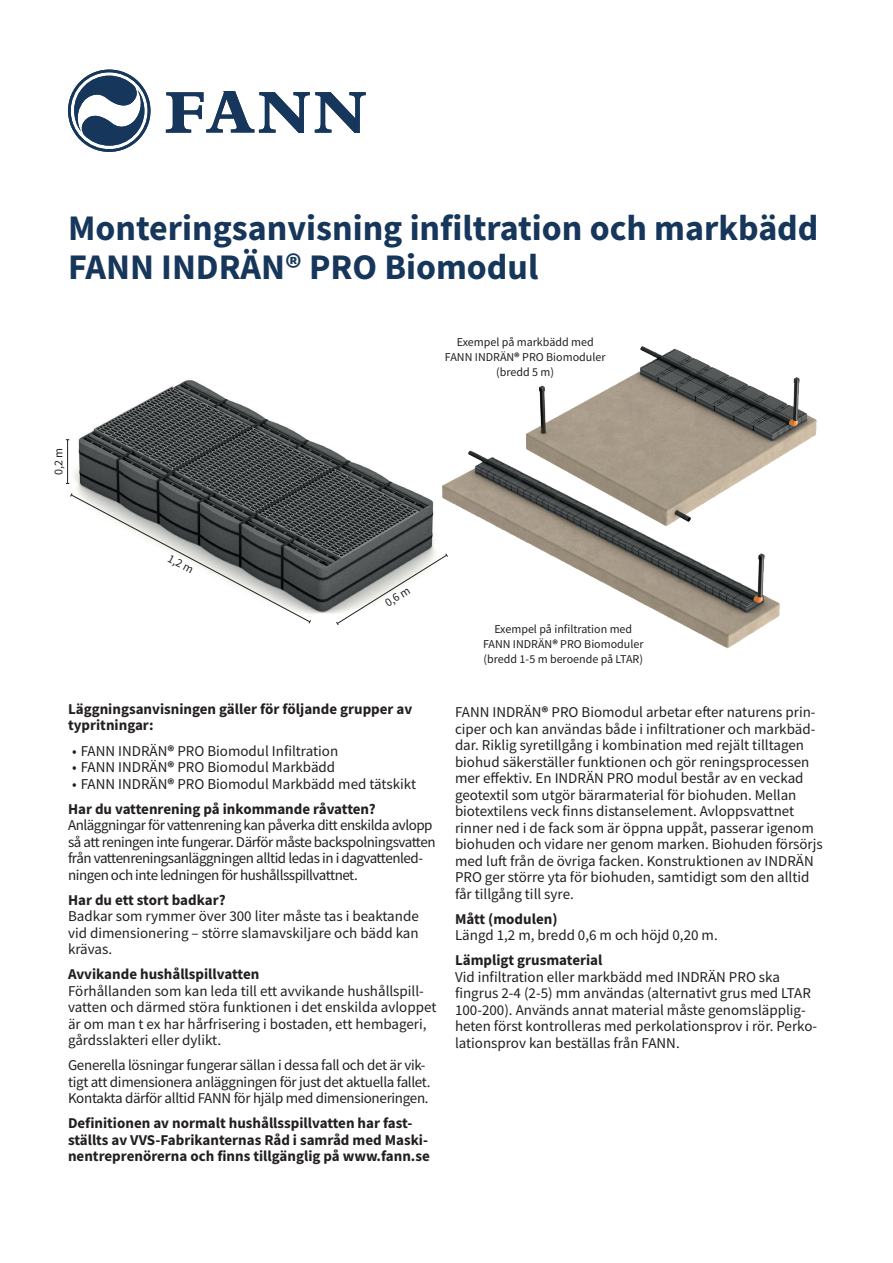
<style>
.page{position:relative;width:893px;height:1263px;background:#fff}
.page>*{position:absolute;margin:0;border:0;box-sizing:border-box;transform-origin:0 0}
.t1{font:700 36px/39px "Source Sans Pro";color:#16375b}
.t2{font:15px/16.5px "Source Sans Pro";color:#231f20}
.t3{font:700 15px/16.5px "Source Sans Pro";color:#231f20}
.t4{font:15px/16.5px "Source Sans Pro";letter-spacing:-.03em;color:#231f20}
.t5{font:15px/16.5px "Source Sans Pro";letter-spacing:-.02em;color:#231f20}
.t6{font:12px/15px "Source Sans Pro";color:#231f20;text-align:center}
.s1{font-weight:700}
</style>
<div class="page">
<svg style="left:68px;top:70px;width:298px;height:82px"></svg>
<img style="left:65px;top:380px;width:364px;height:234px">
<svg style="left:69px;top:492px;width:243px;height:132px"></svg>
<svg style="left:335px;top:553px;width:94px;height:72px"></svg>
<hr style="left:67px;top:440px;width:1px;height:43px;background:#231f20">
<img style="left:429px;top:450px;width:351px;height:199px">
<img style="left:518px;top:346px;width:299px;height:232px">
<h1 class="t1" style="left:68px;top:208px;width:752px">Monteringsanvisning infiltration och markbädd<br>FANN INDRÄN® PRO Biomodul</h1>
<p class="t6" style="left:51px;top:475px;width:29px;rotate:-90deg">0,2 m</p>
<p class="t6" style="left:445px;top:334px;width:162px">Exempel på markbädd med<br>FANN INDRÄN<span class="s1">®</span> PRO Biomoduler (bredd 5 m)</p>
<p class="t6" style="left:172px;top:551px;width:29px;rotate:28deg">1,2 m</p>
<p class="t6" style="left:382px;top:597px;width:29px;rotate:-32deg">0,6 m</p>
<p class="t3" style="left:68px;top:700px;width:346px">Läggningsanvisningen gäller för följande grupper av typritningar:</p>
<p class="t2" style="left:72px;top:742px;width:267px">• FANN INDRÄN<span class="s1">®</span> PRO Biomodul Infiltration</p>
<p class="t2" style="left:72px;top:759px;width:264px">• FANN INDRÄN<span class="s1">®</span> PRO Biomodul Markbädd</p>
<p class="t2" style="left:68px;top:771px;width:350px;line-height:25px">• FANN INDRÄN<span class="s1">®</span> PRO Biomodul Markbädd med tätskikt<br><span class="s1">Har du vattenrening på inkommande råvatten?</span></p>
<p class="t4" style="left:68px;top:817px;width:369px">Anläggningar för vattenrening kan påverka ditt enskilda avlopp så att reningen inte fungerar. Därför måste backspolningsvatten från vattenreningsanläggningen alltid ledas in i dagvattenled&shy;ningen och inte ledningen för hushållsspillvattnet.</p>
<p class="t3" style="left:68px;top:891px;width:159px">Har du ett stort badkar?</p>
<p class="t2" style="left:68px;top:908px;width:352px;text-align:justify">Badkar som rymmer över 300 liter måste tas i beaktande vid dimensionering – större slamavskiljare och bädd kan krävas.</p>
<p class="t3" style="left:68px;top:965px;width:193px">Avvikande hushållspillvatten</p>
<p class="t2" style="left:68px;top:982px;width:370px">Förhållanden som kan leda till ett avvikande hushållspill&shy;vatten och därmed störa funktionen i det enskilda avloppet är om man t ex har hårfrisering i bostaden, ett hembageri, gårdsslakteri eller dylikt.</p>
<p class="t5" style="left:68px;top:1057px;width:364px">Generella lösningar fungerar sällan i dessa fall och det är vik&shy;tigt att dimensionera anläggningen för just det aktuella fallet.<br>Kontakta därför alltid FANN för hjälp med dimensioneringen.</p>
<p class="t3" style="left:68px;top:1114px;width:363px">Definitionen av normalt hushållsspillvatten har fast&shy;ställts av VVS-Fabrikanternas Råd i samråd med Maski&shy;nentreprenörerna och finns tillgänglig på www.fann.se</p>
<p class="t6" style="left:483px;top:621px;width:162px">Exempel på infiltration med<br>FANN INDRÄN<span class="s1">®</span> PRO Biomoduler (bredd 1-5 m beroende på LTAR)</p>
<p class="t2" style="left:455px;top:704px;width:369px">FANN INDRÄN<span class="s1">®</span> PRO Biomodul arbetar efter naturens prin&shy;ciper och kan användas både i infiltrationer och markbäd&shy;dar. Riklig syretillgång i kombination med rejält tilltagen biohud säkerställer funktionen och gör reningsprocessen mer effektiv. En INDRÄN PRO modul består av en veckad geotextil som utgör bärarmaterial för biohuden. Mellan biotextilens veck finns distanselement. Avloppsvattnet rinner ned i de fack som är öppna uppåt, passerar igenom biohuden och vidare ner genom marken. Biohuden försörjs med luft från de övriga facken. Konstruktionen av INDRÄN PRO ger större yta för biohuden, samtidigt som den alltid får tillgång till syre.</p>
<p class="t3" style="left:455px;top:910px;width:104px">Mått (modulen)</p>
<p class="t2" style="left:455px;top:927px;width:264px">Längd 1,2 m, bredd 0,6 m och höjd 0,20 m.</p>
<p class="t3" style="left:455px;top:952px;width:149px">Lämpligt grusmaterial</p>
<p class="t2" style="left:455px;top:968px;width:364px">Vid infiltration eller markbädd med INDRÄN PRO ska fingrus 2-4 (2-5) mm användas (alternativt grus med LTAR 100-200). Används annat material måste genomsläpplig&shy;heten först kontrolleras med perkolationsprov i rör. Perko&shy;lationsprov kan beställas från FANN.</p>
</div>
